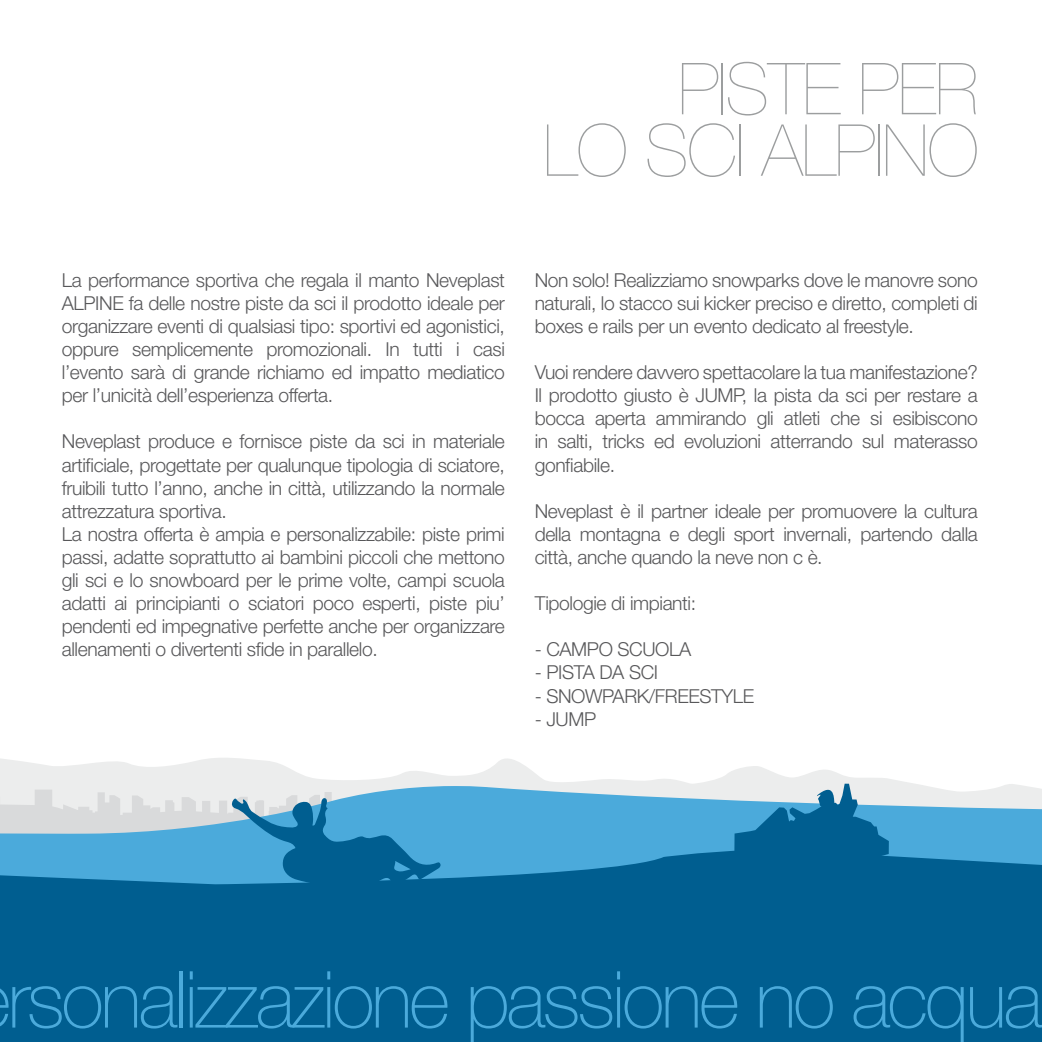
<style>
.page{position:relative;width:1042px;height:1042px;background:#fff}
.page>*{position:absolute;margin:0;border:0;box-sizing:border-box;transform-origin:0 0}
.t1{font:100 78.75px "Helvetica Neue LT Std";letter-spacing:-.04em;color:#4baadb}
.t2{font:200 71.75px/61.4px "Helvetica Neue LT Std";letter-spacing:-.02em;color:#9c9e9f;text-align:right}
.t3{font:300 19.25px/23.1px "Helvetica Neue LT Std";letter-spacing:-.02em;color:#58585a;text-align:justify}
</style>
<div class="page">
<svg style="left:0;top:758px;width:1023px;height:28px"></svg>
<svg style="left:441px;top:786px;width:601px;height:55px;background:#6eb8df"></svg>
<svg style="left:0;top:841px;width:1042px;height:122px;background:#086698"></svg>
<div style="left:0;top:963px;width:1042px;height:79px;background:#005e90"></div>
<svg style="left:734px;top:781px;width:155px;height:88px;background:#4089b0"></svg>
<svg style="left:0;top:782px;width:441px;height:120px;background:#5fa3c6"></svg>
<h2 class="t2" style="left:543px;top:58px;width:437px">PISTE PER<br>LO SCI ALPINO</h2>
<p class="t3" style="left:62px;top:268px;width:445px">La performance sportiva che regala il manto Neveplast ALPINE fa delle nostre piste da sci il prodotto ideale per organizzare eventi di qualsiasi tipo: sportivi ed agonistici, oppure semplicemente promozionali. In tutti i casi l’evento sarà di grande richiamo ed impatto mediatico per l’unicità dell’esperienza offerta.</p>
<p class="t3" style="left:62px;top:429px;width:445px;text-align:left">Neveplast produce e fornisce piste da sci in materiale artificiale, progettate per qualunque tipologia di sciatore, fruibili tutto l’anno, anche in città, utilizzando la normale attrezzatura sportiva.<br>La nostra offerta è ampia e personalizzabile: piste primi passi, adatte soprattutto ai bambini piccoli che mettono gli sci e lo snowboard per le prime volte, campi scuola adatti ai principianti o sciatori poco esperti, piste piu’ pendenti ed impegnative perfette anche per organizzare allenamenti o divertenti sfide in parallelo.</p>
<p class="t3" style="left:535px;top:268px;width:445px">Non solo! Realizziamo snowparks dove le manovre sono naturali, lo stacco sui kicker preciso e diretto, completi di boxes e rails per un evento dedicato al freestyle.</p>
<p class="t3" style="left:535px;top:360px;width:445px">Vuoi rendere davvero spettacolare la tua manifestazione?<br>Il prodotto giusto è JUMP, la pista da sci per restare a bocca aperta ammirando gli atleti che si esibiscono in salti, tricks ed evoluzioni atterrando sul materasso gonfiabile.</p>
<p class="t3" style="left:535px;top:499px;width:445px">Neveplast è il partner ideale per promuovere la cultura della montagna e degli sport invernali, partendo dalla città, anche quando la neve non c è.</p>
<p class="t3" style="left:535px;top:591px;width:163px">Tipologie di impianti:</p>
<p class="t3" style="left:535px;top:637px;width:158px">- CAMPO SCUOLA</p>
<p class="t3" style="left:535px;top:660px;width:125px">- PISTA DA SCI</p>
<p class="t3" style="left:535px;top:684px;width:221px">- SNOWPARK/FREESTYLE</p>
<p class="t3" style="left:535px;top:707px;width:63px">- JUMP</p>
<h1 class="t1" style="left:8px;top:954px;width:1036px">rsonalizzazione passione no acqua</h1>
</div>
